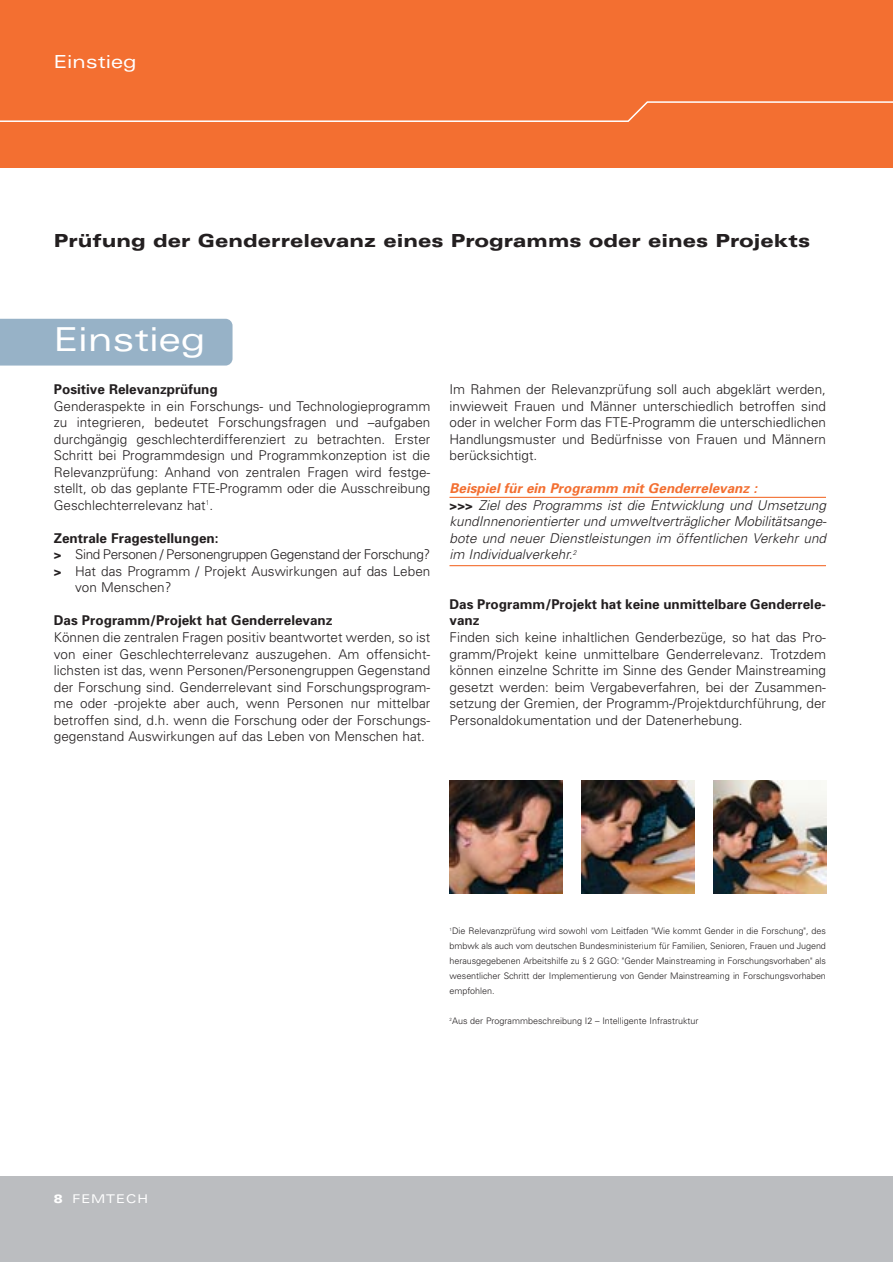
<style>
.page{position:relative;width:893px;height:1262px;background:#fff}
.page>*{position:absolute;margin:0;border:0;box-sizing:border-box;transform-origin:0 0}
.t1{font:expanded 33px "Univers";color:#fff}
.t2{font:900 expanded 18px "Univers";color:#231f20}
.t3{font:expanded 18px "Univers";color:#fff}
.t4{font:300 13.5px/16.5px "Univers";color:#231f20;text-align:justify}
.t5{font:italic 300 13.5px/16.5px "Univers";color:#231f20}
.t6{font:700 13.5px/16.5px "Univers";color:#231f20}
.t7{font:300 13.5px "Univers";letter-spacing:-.025em;color:#231f20}
.t8{font:expanded 12px "Univers";letter-spacing:.075em;color:#fff}
.t9{font:300 9px/15px "Univers";color:#231f20;text-align:justify}
.s1{font-weight:700}
.s2{font-weight:700;color:#f36f31}
.s3{font-weight:700;font-style:normal}
.s4{font-weight:900}
</style>
<div class="page">
<div style="left:0;top:319px;width:232px;height:46px;background:#97b2c7"></div>
<div style="left:0;top:1176px;width:892px;height:85px;background:#bbbdc0"></div>
<div style="left:0;top:0;width:892px;height:168px;background:#f36f31"></div>
<hr style="left:449px;top:497px;width:377px;height:1px;background:#f36f31">
<hr style="left:449px;top:565px;width:377px;height:1px;background:#f36f31">
<svg style="left:0;top:101px;width:892px;height:21px"></svg>
<img style="left:581px;top:780px;width:113px;height:113px">
<img style="left:449px;top:780px;width:113px;height:113px">
<img style="left:713px;top:780px;width:113px;height:113px">
<h2 class="t3" style="left:54px;top:55px;width:84px">Einstieg</h2>
<h2 class="t2" style="left:54px;top:234px;width:757px">Prüfung der Genderrelevanz eines Programms oder eines Projekts</h2>
<h1 class="t1" style="left:54px;top:327px;width:153px">Einstieg</h1>
<p class="t6" style="left:54px;top:382px;width:165px">Positive Relevanzprüfung</p>
<p class="t4" style="left:54px;top:399px;width:378px">Genderaspekte in ein Forschungs- und Technologieprogramm zu integrieren, bedeutet Forschungsfragen und –aufgaben durchgängig geschlechterdifferenziert zu betrachten. Erster Schritt bei Programmdesign und Programmkonzeption ist die Relevanzprüfung: Anhand von zentralen Fragen wird festge&shy;stellt, ob das geplante FTE-Programm oder die Ausschreibung Geschlechterrelevanz hat<sup>1</sup>.</p>
<p class="t6" style="left:54px;top:531px;width:166px">Zentrale Fragestellungen:</p>
<p class="t7" style="left:54px;top:549px;width:378px"><span class="s1">&gt;</span> Sind Personen / Personengruppen Gegenstand der Forschung?</p>
<p class="t4" style="left:54px;top:564px;width:378px"><span class="s1">&gt;</span> Hat das Programm / Projekt Auswirkungen auf das Leben</p>
<p class="t4" style="left:75px;top:580px;width:98px">von Menschen?</p>
<p class="t6" style="left:54px;top:613px;width:280px">Das Programm/Projekt hat Genderrelevanz</p>
<p class="t4" style="left:54px;top:630px;width:378px">Können die zentralen Fragen positiv beantwortet werden, so ist von einer Geschlechterrelevanz auszugehen. Am offensicht&shy;lichsten ist das, wenn Personen/Personengruppen Gegenstand der Forschung sind. Genderrelevant sind Forschungsprogram&shy;me oder -projekte aber auch, wenn Personen nur mittelbar betroffen sind, d.h. wenn die Forschung oder der Forschungs&shy;gegenstand Auswirkungen auf das Leben von Menschen hat.</p>
<p class="t4" style="left:449px;top:382px;width:378px">Im Rahmen der Relevanzprüfung soll auch abgeklärt werden, inwieweit Frauen und Männer unterschiedlich betroffen sind oder in welcher Form das FTE-Programm die unterschiedlichen Handlungsmuster und Bedürfnisse von Frauen und Männern berücksichtigt.</p>
<p class="t5" style="left:449px;top:481px;width:378px"><span class="s2">Beispiel für ein Programm mit Genderrelevanz :<br></span><span class="s3">&gt;&gt;&gt;</span> Ziel des Programms ist die Entwicklung und Umsetzung kundInnenorientierter und umweltverträglicher Mobilitätsange&shy;bote und neuer Dienstleistungen im öffentlichen Verkehr und im Individualverkehr.<sup>2</sup></p>
<p class="t6" style="left:449px;top:597px;width:378px">Das Programm/Projekt hat keine unmittelbare Genderrele&shy;vanz</p>
<p class="t4" style="left:449px;top:630px;width:378px">Finden sich keine inhaltlichen Genderbezüge, so hat das Pro&shy;gramm/Projekt keine unmittelbare Genderrelevanz. Trotzdem können einzelne Schritte im Sinne des Gender Mainstreaming gesetzt werden: beim Vergabeverfahren, bei der Zusammen&shy;setzung der Gremien, der Programm-/Projektdurchführung, der Personaldokumentation und der Datenerhebung.</p>
<p class="t8" style="left:54px;top:1194px;width:96px"><span class="s4">8</span> FEMTECH</p>
<p class="t9" style="left:449px;top:924px;width:378px"><sup>1</sup>Die Relevanzprüfung wird sowohl vom Leitfaden "Wie kommt Gender in die Forschung", des bmbwk als auch vom deutschen Bundesministerium für Familien, Senioren, Frauen und Jugend herausgegebenen Arbeitshilfe zu § 2 GGO: "Gender Mainstreaming in Forschungsvorhaben" als wesentlicher Schritt der Implementierung von Gender Mainstreaming in Forschungsvorhaben empfohlen.</p>
<p class="t9" style="left:449px;top:1014px;width:251px"><sup>2</sup>Aus der Programmbeschreibung I2 – Intelligente Infrastruktur</p>
</div>
